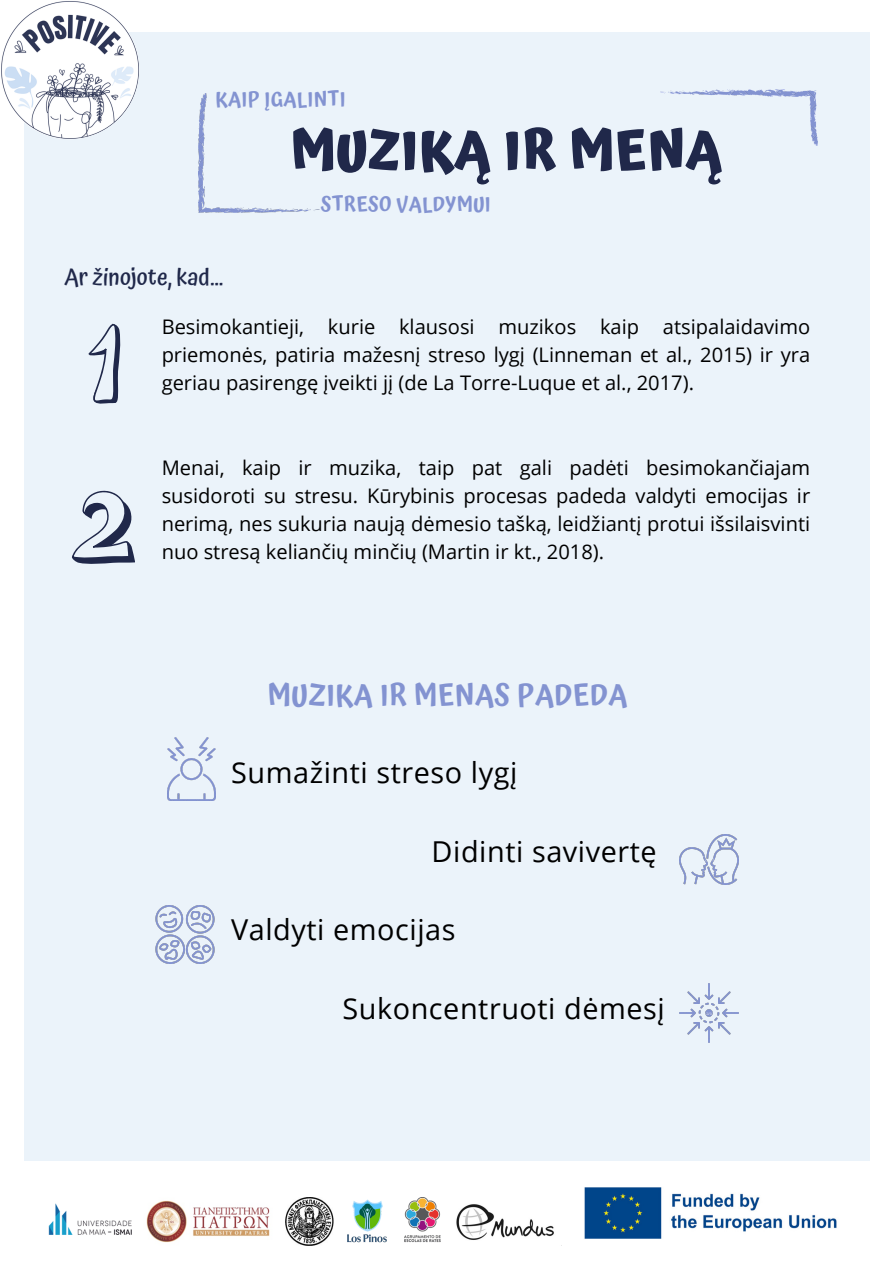
<style>
.page{position:relative;width:894px;height:1264px;background:#fff}
.page>*{position:absolute;margin:0;border:0;box-sizing:border-box;transform-origin:0 0}
.t1{font:700 53.55px "Atma";letter-spacing:.01em;color:#20284a}
.t2{font:600 29.1px "Atma";letter-spacing:.02em;color:#8393d1}
.t3{font:28.8px "Open Sans";letter-spacing:.02em;color:#000}
.t4{font:500 23.25px "Atma";color:#20284a}
.t5{font:20.1px/28.2px "Open Sans";color:#000;text-align:justify}
.t6{font:600 19.95px "Atma";letter-spacing:.02em;color:#8393d1}
</style>
<div class="page">
<div style="left:25px;top:32px;width:844px;height:1128px;background:#ebf3fa"></div>
<img style="left:199px;top:93px;width:120px;height:119px">
<img style="left:660px;top:89px;width:157px;height:57px">
<img style="left:0;top:0;width:139px;height:139px;border-radius:50%">
<svg style="left:88px;top:324px;width:32px;height:80px"></svg>
<svg style="left:72px;top:491px;width:63px;height:73px"></svg>
<img style="left:679px;top:834px;width:59px;height:51px">
<img style="left:155px;top:905px;width:60px;height:58px">
<img style="left:679px;top:983px;width:59px;height:59px">
<img style="left:167px;top:737px;width:49px;height:63px">
<img style="left:48px;top:1203px;width:84px;height:32px">
<img style="left:146px;top:1200px;width:124px;height:43px">
<img style="left:285px;top:1197px;width:48px;height:48px">
<img style="left:333px;top:1199px;width:54px;height:44px">
<img style="left:405px;top:1197px;width:35px;height:46px">
<img style="left:456px;top:1204px;width:98px;height:36px">
<img style="left:584px;top:1187px;width:253px;height:52px">
<p class="t6" style="left:215px;top:88px;width:132px">KAIP ĮGALINTI</p>
<p class="t4" style="left:64px;top:263px;width:161px">Ar žinojote, kad...</p>
<p class="t1" style="left:290px;top:119px;width:433px">MUZIKĄ IR MENĄ</p>
<p class="t6" style="left:321px;top:193px;width:171px">STRESO VALDYMUI</p>
<p class="t5" style="left:162px;top:312px;width:650px">Besimokantieji, kurie klausosi muzikos kaip atsipalaidavimo priemonės, patiria mažesnį streso lygį (Linneman et al., 2015) ir yra geriau pasirengę įveikti jį (de La Torre-Luque et al., 2017).</p>
<p class="t5" style="left:162px;top:452px;width:650px">Menai, kaip ir muzika, taip pat gali padėti besimokančiajam susidoroti su stresu. Kūrybinis procesas padeda valdyti emocijas ir nerimą, nes sukuria naują dėmesio tašką, leidžiantį protui išsilaisvinti nuo stresą keliančių minčių (Martin ir kt., 2018).</p>
<p class="t2" style="left:267px;top:678px;width:361px">MUZIKA IR MENAS PADEDA</p>
<p class="t3" style="left:231px;top:752px;width:288px">Sumažinti streso lygį</p>
<p class="t3" style="left:431px;top:830px;width:226px">Didinti savivertę</p>
<p class="t3" style="left:231px;top:909px;width:226px">Valdyti emocijas</p>
<p class="t3" style="left:342px;top:988px;width:324px">Sukoncentruoti dėmesį</p>
</div>
